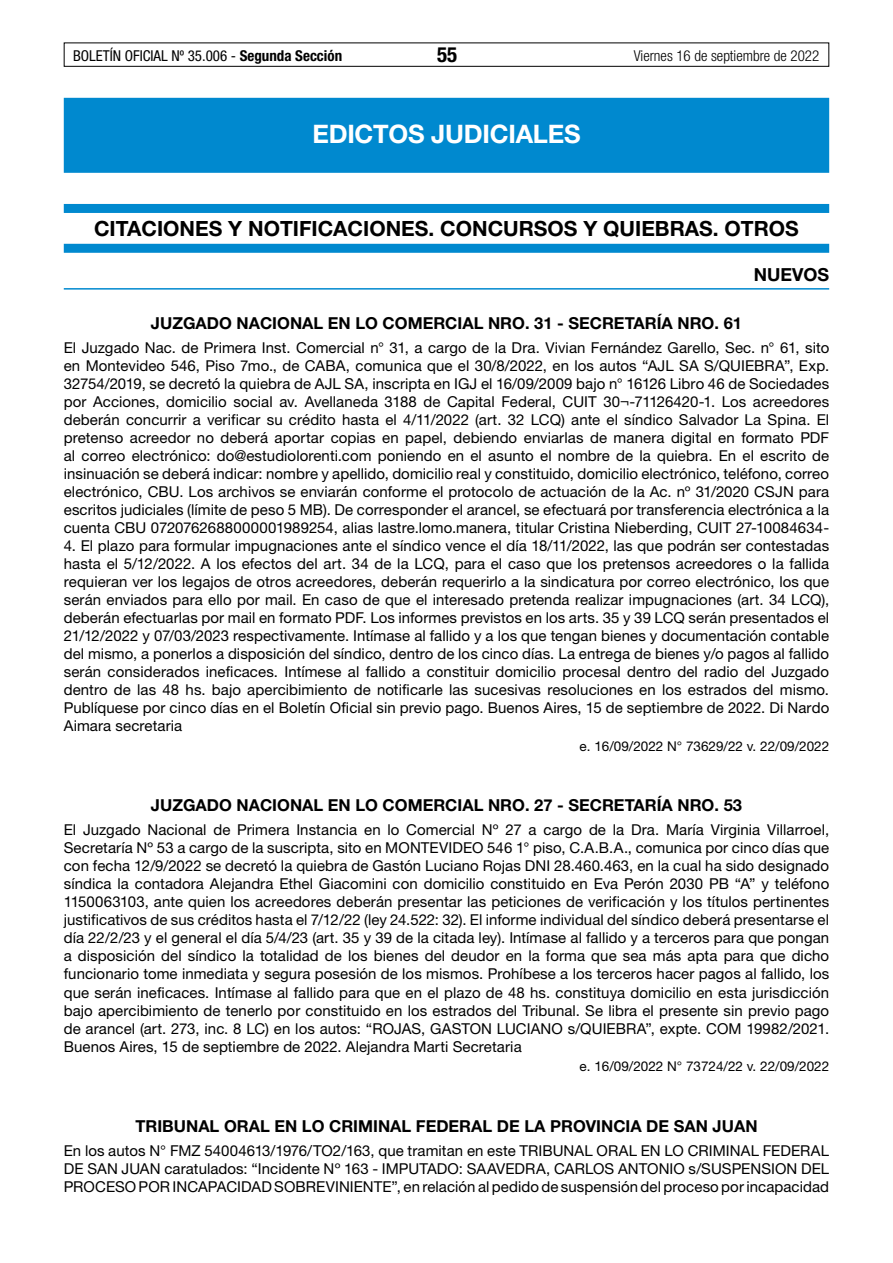
<style>
.page{position:relative;width:893px;height:1263px;background:#fff}
.page>*{position:absolute;margin:0;border:0;box-sizing:border-box;transform-origin:0 0}
.t1{font:700 25.5px "Helvetica Neue LT Std";letter-spacing:-.01em;color:#fff}
.t2{font:700 21px "Helvetica Neue LT Std";color:#000}
.t3{font:700 condensed 21px "Helvetica Neue LT Std";color:#000}
.t4{font:700 18px "Helvetica Neue LT Std";color:#000}
.t5{font:700 16.5px "Helvetica Neue LT Std";color:#000}
.t6{font:15px/18px "Helvetica Neue LT Std";letter-spacing:.005em;color:#000;text-align:justify}
.t7{font:condensed 15px "Helvetica Neue LT Std";color:#000}
.t8{font:300 condensed 15px "Helvetica Neue LT Std";color:#000}
.t9{font:13.5px "Helvetica Neue LT Std";color:#000}
.s1{font-weight:700}
</style>
<div class="page">
<div style="left:64px;top:43px;width:765px;height:24px;border:1px solid #000"></div>
<div style="left:64px;top:98px;width:765px;height:75px;background:#0089cf"></div>
<div style="left:64px;top:204px;width:765px;height:9px;background:#0089cf"></div>
<div style="left:64px;top:244px;width:765px;height:9px;background:#0089cf"></div>
<hr style="left:64px;top:288px;width:765px;height:2px;background:#0089cf">
<p class="t7" style="left:73px;top:47px;width:271px">BOLETÍN OFICIAL Nº 35.006 - <span class="s1">Segunda Sección</span></p>
<h2 class="t3" style="left:437px;top:42px;width:22px">55</h2>
<p class="t8" style="left:634px;top:47px;width:187px">Viernes 16 de septiembre de 2022</p>
<h1 class="t1" style="left:312px;top:118px;width:270px">EDICTOS JUDICIALES</h1>
<h2 class="t2" style="left:94px;top:216px;width:706px">CITACIONES Y NOTIFICACIONES. CONCURSOS Y QUIEBRAS. OTROS</h2>
<p class="t4" style="left:754px;top:263px;width:77px">NUEVOS</p>
<p class="t5" style="left:151px;top:313px;width:592px">JUZGADO NACIONAL EN LO COMERCIAL NRO. 31 - SECRETARÍA NRO. 61</p>
<p class="t6" style="left:64px;top:338px;width:767px">El Juzgado Nac. de Primera Inst. Comercial n° 31, a cargo de la Dra. Vivian Fernández Garello, Sec. n° 61, sito en Montevideo 546, Piso 7mo., de CABA, comunica que el 30/8/2022, en los autos “AJL SA S/QUIEBRA”, Exp.<br>32754/2019, se decretó la quiebra de AJL SA, inscripta en IGJ el 16/09/2009 bajo n° 16126 Libro 46 de Sociedades por Acciones, domicilio social av. Avellaneda 3188 de Capital Federal, CUIT 30¬-71126420-1. Los acreedores deberán concurrir a verificar su crédito hasta el 4/11/2022 (art. 32 LCQ) ante el síndico Salvador La Spina. El pretenso acreedor no deberá aportar copias en papel, debiendo enviarlas de manera digital en formato PDF al correo electrónico: do@estudiolorenti.com poniendo en el asunto el nombre de la quiebra. En el escrito de insinuación se deberá indicar: nombre y apellido, domicilio real y constituido, domicilio electrónico, teléfono, correo electrónico, CBU. Los archivos se enviarán conforme el protocolo de actuación de la Ac. nº 31/2020 CSJN para escritos judiciales (límite de peso 5 MB). De corresponder el arancel, se efectuará por transferencia electrónica a la cuenta CBU 0720762688000001989254, alias lastre.lomo.manera, titular Cristina Nieberding, CUIT 27-10084634-</p>
<p class="t6" style="left:64px;top:536px;width:767px">4. El plazo para formular impugnaciones ante el síndico vence el día 18/11/2022, las que podrán ser contestadas hasta el 5/12/2022. A los efectos del art. 34 de la LCQ, para el caso que los pretensos acreedores o la fallida requieran ver los legajos de otros acreedores, deberán requerirlo a la sindicatura por correo electrónico, los que serán enviados para ello por mail. En caso de que el interesado pretenda realizar impugnaciones (art. 34 LCQ), deberán efectuarlas por mail en formato PDF. Los informes previstos en los arts. 35 y 39 LCQ serán presentados el 21/12/2022 y 07/03/2023 respectivamente. Intímase al fallido y a los que tengan bienes y documentación contable del mismo, a ponerlos a disposición del síndico, dentro de los cinco días. La entrega de bienes y/o pagos al fallido serán considerados ineficaces. Intímese al fallido a constituir domicilio procesal dentro del radio del Juzgado dentro de las 48 hs. bajo apercibimiento de notificarle las sucesivas resoluciones en los estrados del mismo.<br>Publíquese por cinco días en el Boletín Oficial sin previo pago. Buenos Aires, 15 de septiembre de 2022. Di Nardo Aimara secretaria</p>
<p class="t9" style="left:580px;top:738px;width:251px">e. 16/09/2022 N° 73629/22 v. 22/09/2022</p>
<p class="t5" style="left:151px;top:795px;width:592px">JUZGADO NACIONAL EN LO COMERCIAL NRO. 27 - SECRETARÍA NRO. 53</p>
<p class="t6" style="left:64px;top:821px;width:767px">El Juzgado Nacional de Primera Instancia en lo Comercial Nº 27 a cargo de la Dra. María Virginia Villarroel, Secretaría Nº 53 a cargo de la suscripta, sito en MONTEVIDEO 546 1° piso, C.A.B.A., comunica por cinco días que con fecha 12/9/2022 se decretó la quiebra de Gastón Luciano Rojas DNI 28.460.463, en la cual ha sido designado síndica la contadora Alejandra Ethel Giacomini con domicilio constituido en Eva Perón 2030 PB “A” y teléfono 1150063103, ante quien los acreedores deberán presentar las peticiones de verificación y los títulos pertinentes justificativos de sus créditos hasta el 7/12/22 (ley 24.522: 32). El informe individual del síndico deberá presentarse el día 22/2/23 y el general el día 5/4/23 (art. 35 y 39 de la citada ley). Intímase al fallido y a terceros para que pongan a disposición del síndico la totalidad de los bienes del deudor en la forma que sea más apta para que dicho funcionario tome inmediata y segura posesión de los mismos. Prohíbese a los terceros hacer pagos al fallido, los que serán ineficaces. Intímase al fallido para que en el plazo de 48 hs. constituya domicilio en esta jurisdicción bajo apercibimiento de tenerlo por constituido en los estrados del Tribunal. Se libra el presente sin previo pago de arancel (art. 273, inc. 8 LC) en los autos: “ROJAS, GASTON LUCIANO s/QUIEBRA”, expte. COM 19982/2021.<br>Buenos Aires, 15 de septiembre de 2022. Alejandra Marti Secretaria</p>
<p class="t9" style="left:580px;top:1058px;width:251px">e. 16/09/2022 N° 73724/22 v. 22/09/2022</p>
<p class="t5" style="left:135px;top:1115px;width:624px">TRIBUNAL ORAL EN LO CRIMINAL FEDERAL DE LA PROVINCIA DE SAN JUAN</p>
<p class="t6" style="left:64px;top:1141px;width:767px">En los autos N° FMZ 54004613/1976/TO2/163, que tramitan en este TRIBUNAL ORAL EN LO CRIMINAL FEDERAL DE SAN JUAN caratulados: “Incidente Nº 163 - IMPUTADO: SAAVEDRA, CARLOS ANTONIO s/SUSPENSION DEL PROCESO POR INCAPACIDAD SOBREVINIENTE”, en relación al pedido de suspensión del proceso por incapacidad</p>
</div>
